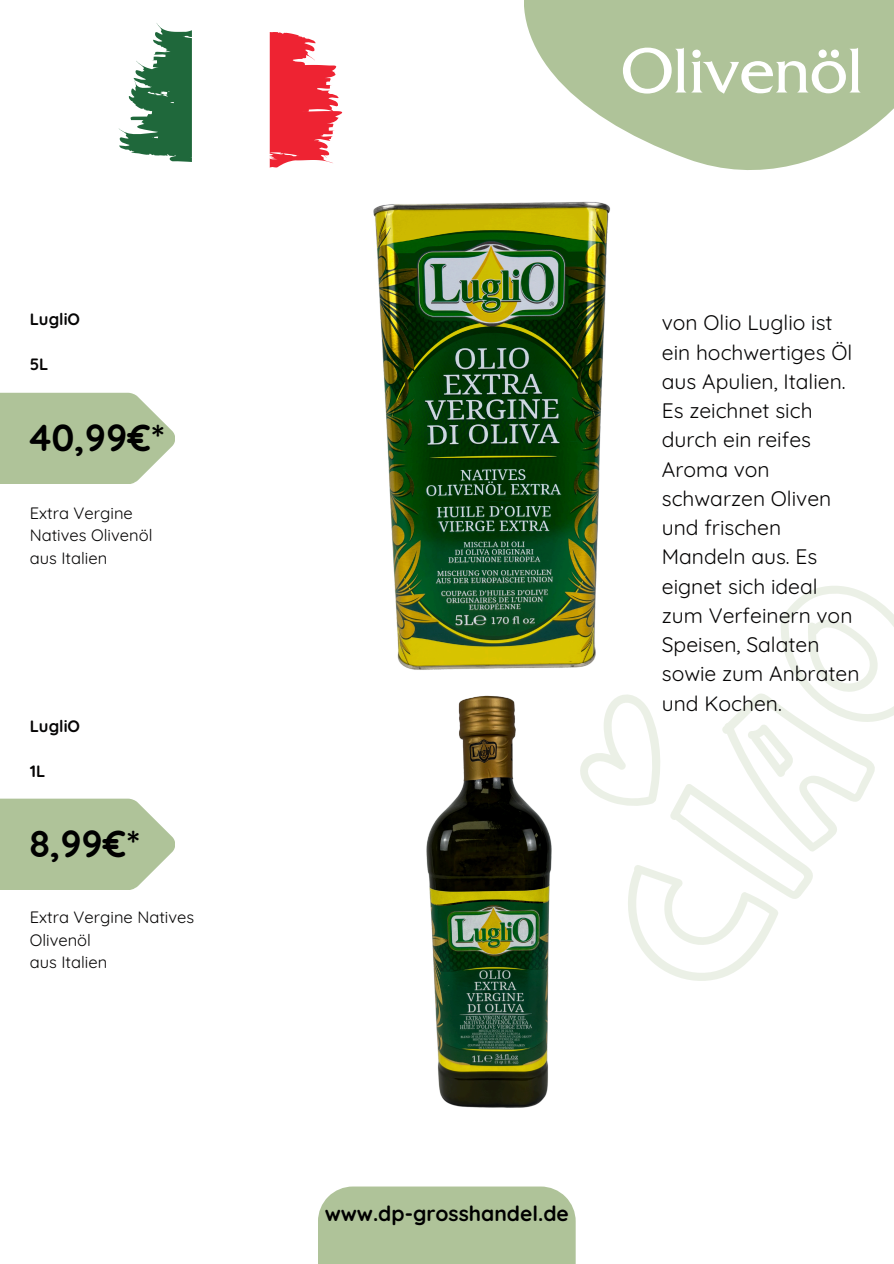
<style>
.page{position:relative;width:894px;height:1264px;background:#fff}
.page>*{position:absolute;margin:0;border:0;box-sizing:border-box;transform-origin:0 0}
.t1{font:66.45px "Friz Quadrata Std";color:#fff}
.t2{font:700 37.5px "Quicksand";color:#000}
.t3{font:21px/29.2px "Quicksand";color:#060505}
.t4{font:700 21px "Quicksand";color:#000}
.t5{font:16.5px/22.5px "Quicksand";color:#060505}
.t6{font:700 16.5px "Quicksand";color:#060505}
</style>
<div class="page">
<svg style="left:0;top:393px;width:175px;height:91px;background:#b7c9a3"></svg>
<div style="left:318px;top:1186px;width:257px;height:77px;background:#afc399"></div>
<div style="left:523px;top:0;width:370px;height:170px;background:#afc399"></div>
<svg style="left:0;top:798px;width:175px;height:91px;background:#b7c9a4"></svg>
<img style="left:373px;top:113px;width:343px;height:514px">
<img style="left:397px;top:627px;width:159px;height:481px">
<svg style="left:556px;top:556px;width:337px;height:425px"></svg>
<svg style="left:118px;top:23px;width:225px;height:145px"></svg>
<h1 class="t6" style="left:30px;top:308px;width:52px">LugliO</h1>
<p class="t6" style="left:30px;top:353px;width:20px">5L</p>
<h6 class="t2" style="left:29px;top:413px;width:137px">40,99€*</h6>
<h5 class="t5" style="left:30px;top:501px;width:124px">Extra Vergine<br>Natives Olivenöl</h5>
<h4 class="t5" style="left:30px;top:546px;width:79px">aus Italien</h4>
<p class="t6" style="left:30px;top:715px;width:52px">LugliO</p>
<p class="t6" style="left:30px;top:760px;width:17px">1L</p>
<h2 class="t2" style="left:29px;top:819px;width:112px">8,99€*</h2>
<p class="t5" style="left:30px;top:906px;width:166px">Extra Vergine Natives<br>Olivenöl</p>
<p class="t5" style="left:30px;top:951px;width:79px">aus Italien</p>
<p class="t1" style="left:621px;top:48px;width:243px">Olivenöl</p>
<h6 class="t3" style="left:661px;top:308px;width:199px">von Olio Luglio ist ein hochwertiges Öl aus Apulien, Italien.<br>Es zeichnet sich durch ein reifes<br>Aroma von schwarzen Oliven und frischen<br>Mandeln aus. Es eignet sich ideal zum Verfeinern von<br>Speisen, Salaten sowie zum Anbraten und Kochen.</h6>
<p class="t4" style="left:324px;top:1199px;width:246px">www.dp-grosshandel.de</p>
</div>
